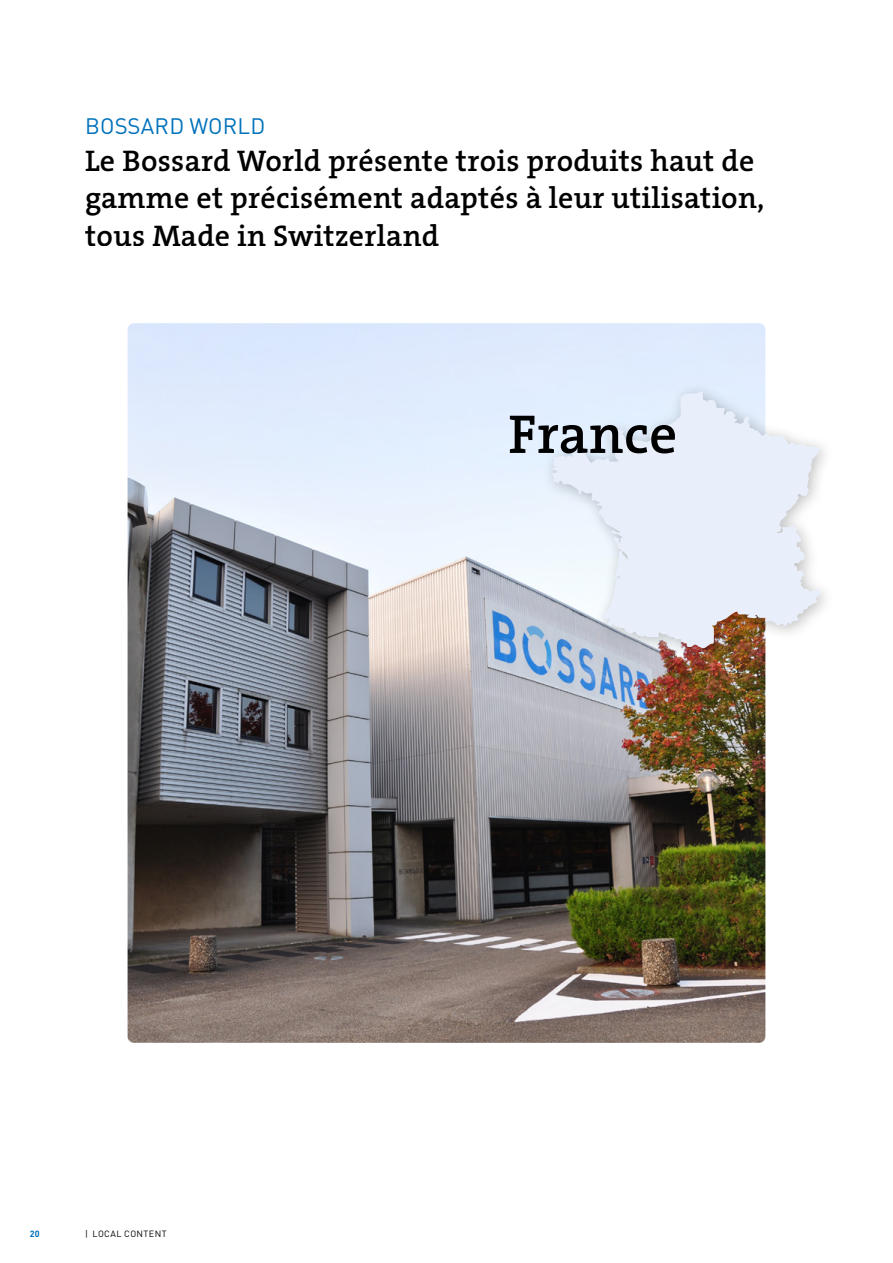
<style>
.page{position:relative;width:893px;height:1263px;background:#fff}
.page>*{position:absolute;margin:0;border:0;box-sizing:border-box;transform-origin:0 0}
.t1{font:55.05px "The Serif HP6 Se Bld";letter-spacing:.01em;color:#000}
.t2{font:30px/37.2px "The Serif HP6 Se Bld";letter-spacing:.01em;color:#000}
.t3{font:22.2px "DINOT";letter-spacing:.01em;color:#0072bb}
.t4{font:9px "DINOT";letter-spacing:.05em;color:#000}
.t5{font:700 9px "DINOT";color:#0072bb}
</style>
<div class="page">
<img style="left:128px;top:323px;width:637px;height:720px">
<div style="left:542px;top:381px;width:294px;height:283px;background:#000;opacity:.25"></div>
<svg style="left:552px;top:391px;width:268px;height:257px;background:#e5eaf2"></svg>
<p class="t3" style="left:85px;top:111px;width:182px">BOSSARD WORLD</p>
<p class="t2" style="left:85px;top:142px;width:681px">Le Bossard World présente trois produits haut de gamme et précisément adaptés à leur utilisation, tous Made in Switzerland</p>
<p class="t5" style="left:30px;top:1227px;width:12px">20</p>
<p class="t4" style="left:85px;top:1227px;width:83px">| LOCAL CONTENT</p>
<h1 class="t1" style="left:508px;top:398px;width:170px">France</h1>
</div>
